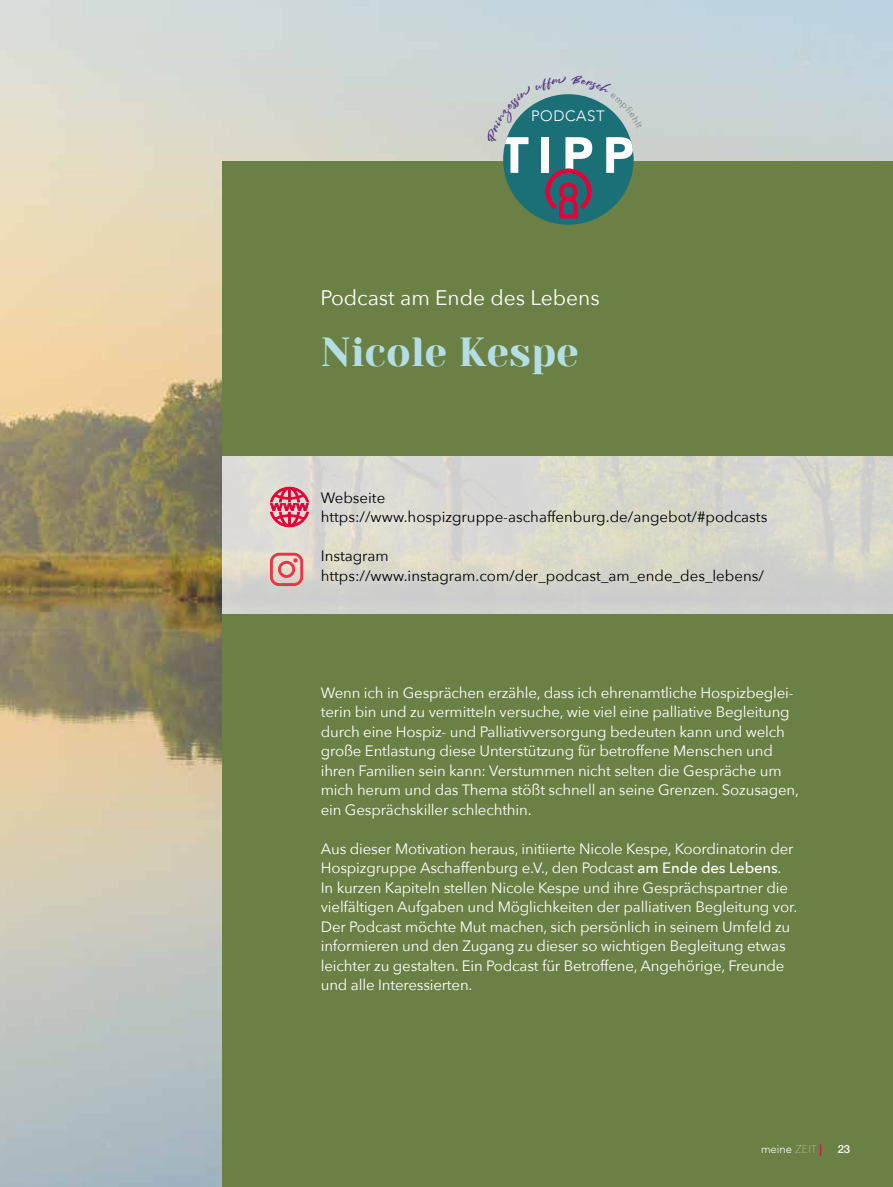
<style>
.page{position:relative;width:893px;height:1187px;background:#fff}
.page>*{position:absolute;margin:0;border:0;box-sizing:border-box;transform-origin:0 0}
.t1{font:900 50.25px "Avenir";color:#fff}
.t2{font:40.5px "Yeseva One";color:#b4dee4}
.t3{font:21px "Avenir Next";color:#fff}
.t4{font:15px/19.5px "Avenir Next";letter-spacing:-.01em;color:#fff}
.t5{font:15px/19.5px "Avenir Next";color:#000}
.t6{font:300 15px "Avenir";letter-spacing:.04em;color:#fff}
.t7{font:300 11.25px "Avenir LT Std";color:#fff}
.t8{font:500 11.25px "Helvetica Neue";color:#fff}
.s1{font-weight:500}
.s2{font-family:"Avenir Next";font-weight:200}
.s3{font-family:"Avenir Next";font-weight:500;color:#e40138}
</style>
<div class="page">
<img style="left:0;top:0;width:893px;height:1186px">
<div style="left:223px;top:397px;width:670px;height:230px;background:#d7d7cd"></div>
<div style="left:223px;top:161px;width:670px;height:294px;background:#6a8044"></div>
<div style="left:223px;top:614px;width:670px;height:572px;background:#6a8044"></div>
<svg style="left:270px;top:552px;width:33px;height:34px"></svg>
<svg style="left:269px;top:486px;width:40px;height:42px"></svg>
<div style="left:503px;top:94px;width:131px;height:131px;background:#1b7078;border-radius:50%"></div>
<svg style="left:545px;top:168px;width:47px;height:50px"></svg>
<svg style="left:486px;top:75px;width:156px;height:68px"></svg>
<p class="t6" style="left:531px;top:107px;width:75px">PODCAST</p>
<h1 class="t1" style="left:500px;top:112px;width:136px">TIPP</h1>
<h3 class="t3" style="left:320px;top:280px;width:281px">Podcast am Ende des Lebens</h3>
<h2 class="t2" style="left:321px;top:328px;width:260px">Nicole Kespe</h2>
<p class="t5" style="left:321px;top:487px;width:448px">Webseite https://www.hospizgruppe-aschaffenburg.de/angebot/#podcasts</p>
<p class="t5" style="left:321px;top:545px;width:445px">Instagram https://www.instagram.com/der_podcast_am_ende_des_lebens/</p>
<p class="t4" style="left:321px;top:682px;width:480px">Wenn ich in Gesprächen erzähle, dass ich ehrenamtliche Hospizbeglei&shy;terin bin und zu vermitteln versuche, wie viel eine palliative Begleitung durch eine Hospiz- und Palliativversorgung bedeuten kann und welch große Entlastung diese Unterstützung für betroffene Menschen und ihren Familien sein kann: Verstummen nicht selten die Gespräche um mich herum und das Thema stößt schnell an seine Grenzen. Sozusagen, ein Gesprächskiller schlechthin.</p>
<p class="t4" style="left:321px;top:838px;width:478px">Aus dieser Motivation heraus, initiierte Nicole Kespe, Koordinatorin der Hospizgruppe Aschaffenburg e.V., den Podcast <span class="s1">am Ende des Lebens</span>.<br>In kurzen Kapiteln stellen Nicole Kespe und ihre Gesprächspartner die vielfältigen Aufgaben und Möglichkeiten der palliativen Begleitung vor.<br>Der Podcast möchte Mut machen, sich persönlich in seinem Umfeld zu informieren und den Zugang zu dieser so wichtigen Begleitung etwas leichter zu gestalten. Ein Podcast für Betroffene, Angehörige, Freunde und alle Interessierten.</p>
<p class="t7" style="left:761px;top:1142px;width:63px">meine <span class="s2">ZEIT</span> <span class="s3">|</span></p>
<p class="t8" style="left:838px;top:1139px;width:14px">23</p>
</div>
